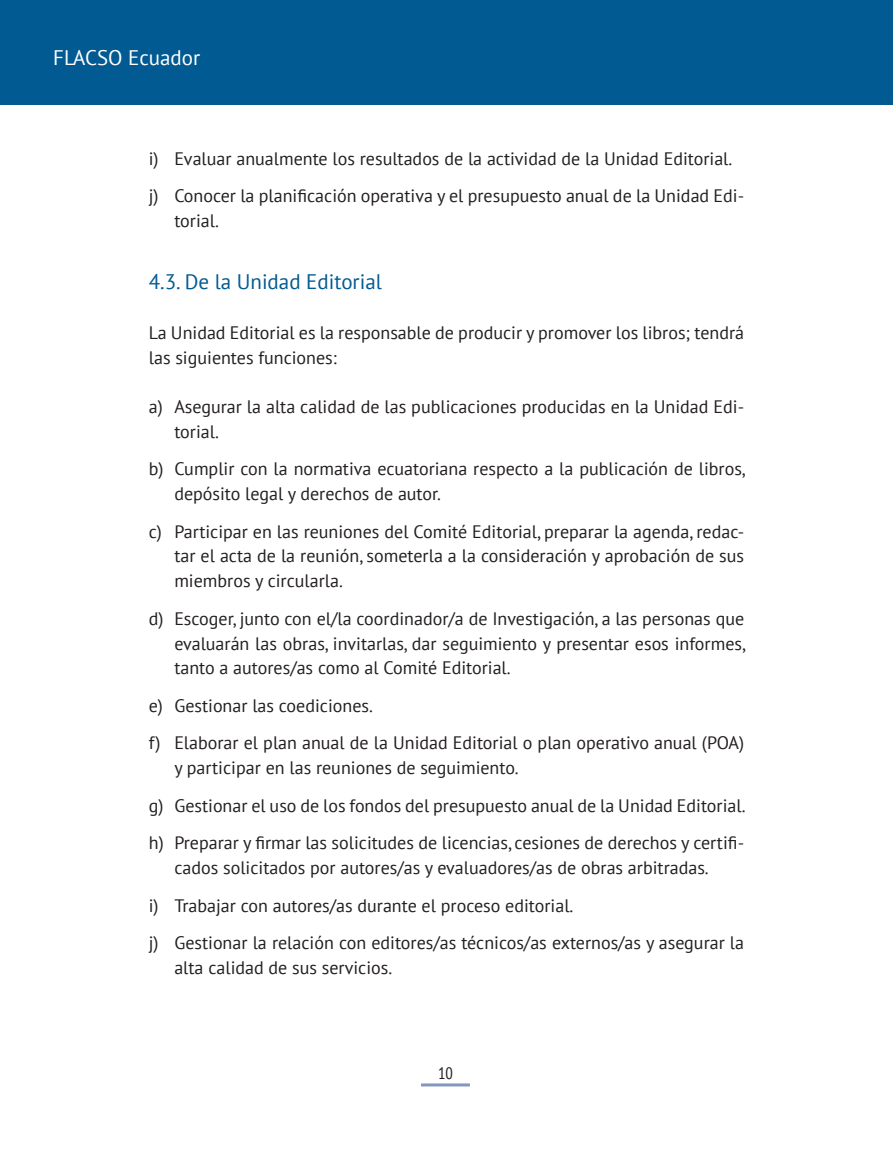
<style>
.page{position:relative;width:893px;height:1149px;background:#fff}
.page>*{position:absolute;margin:0;border:0;box-sizing:border-box;transform-origin:0 0}
.Subtítulo_1{font:21px "PT Sans";color:#015a92}
.t1{font:21px "PT Sans";color:#fff}
.lista_1{font:18px/24.8px "PT Sans";color:#231f20}
.Texto_principal{font:18px/24.8px "PT Sans";color:#231f20}
.t2{font:condensed 16.5px "PT Sans";color:#231f20}
</style>
<div class="page">
<div style="left:0;top:0;width:893px;height:104px;background:#015a92"></div>
<hr style="left:421px;top:1083px;width:49px;height:3px;background:#8497bd">
<p class="t1" style="left:53px;top:44px;width:149px">FLACSO Ecuador</p>
<p class="lista_1" style="left:149px;top:145px;width:585px">i) Evaluar anualmente los resultados de la actividad de la Unidad Editorial.</p>
<p class="lista_1" style="left:174px;top:183px;width:571px;text-indent:-26px">j) Conocer la planificación operativa y el presupuesto anual de la Unidad Edi&shy;torial.</p>
<p class="Subtítulo_1" style="left:149px;top:268px;width:235px">4.3. De la Unidad Editorial</p>
<p class="Texto_principal" style="left:149px;top:319px;width:597px">La Unidad Editorial es la responsable de producir y promover los libros; tendrá las siguientes funciones:</p>
<p class="lista_1" style="left:174px;top:394px;width:571px;text-indent:-26px">a) Asegurar la alta calidad de las publicaciones producidas en la Unidad Edi&shy;torial.</p>
<p class="lista_1" style="left:174px;top:456px;width:573px;text-indent:-26px">b) Cumplir con la normativa ecuatoriana respecto a la publicación de libros, depósito legal y derechos de autor.</p>
<p class="lista_1" style="left:174px;top:518px;width:571px;text-align:justify;text-indent:-26px">c) Participar en las reuniones del Comité Editorial, preparar la agenda, redac&shy;tar el acta de la reunión, someterla a la consideración y aprobación de sus miembros y circularla.</p>
<p class="lista_1" style="left:174px;top:605px;width:573px;text-align:justify;text-indent:-26px">d) Escoger, junto con el/la coordinador/a de Investigación, a las personas que evaluarán las obras, invitarlas, dar seguimiento y presentar esos informes, tanto a autores/as como al Comité Editorial.</p>
<p class="lista_1" style="left:149px;top:692px;width:226px">e) Gestionar las coediciones.</p>
<p class="lista_1" style="left:174px;top:730px;width:571px;text-indent:-26px">f) Elaborar el plan anual de la Unidad Editorial o plan operativo anual (POA) y participar en las reuniones de seguimiento.</p>
<p class="lista_1" style="left:149px;top:792px;width:598px">g) Gestionar el uso de los fondos del presupuesto anual de la Unidad Editorial.</p>
<p class="lista_1" style="left:149px;top:829px;width:597px;text-align:center">h) Preparar y firmar las solicitudes de licencias, cesiones de derechos y certifi&shy;cados solicitados por autores/as y evaluadores/as de obras arbitradas.</p>
<p class="lista_1" style="left:149px;top:892px;width:426px">i) Trabajar con autores/as durante el proceso editorial.</p>
<p class="lista_1" style="left:174px;top:929px;width:571px;text-indent:-26px">j) Gestionar la relación con editores/as técnicos/as externos/as y asegurar la alta calidad de sus servicios.</p>
<p class="t2" style="left:438px;top:1062px;width:16px">10</p>
</div>
